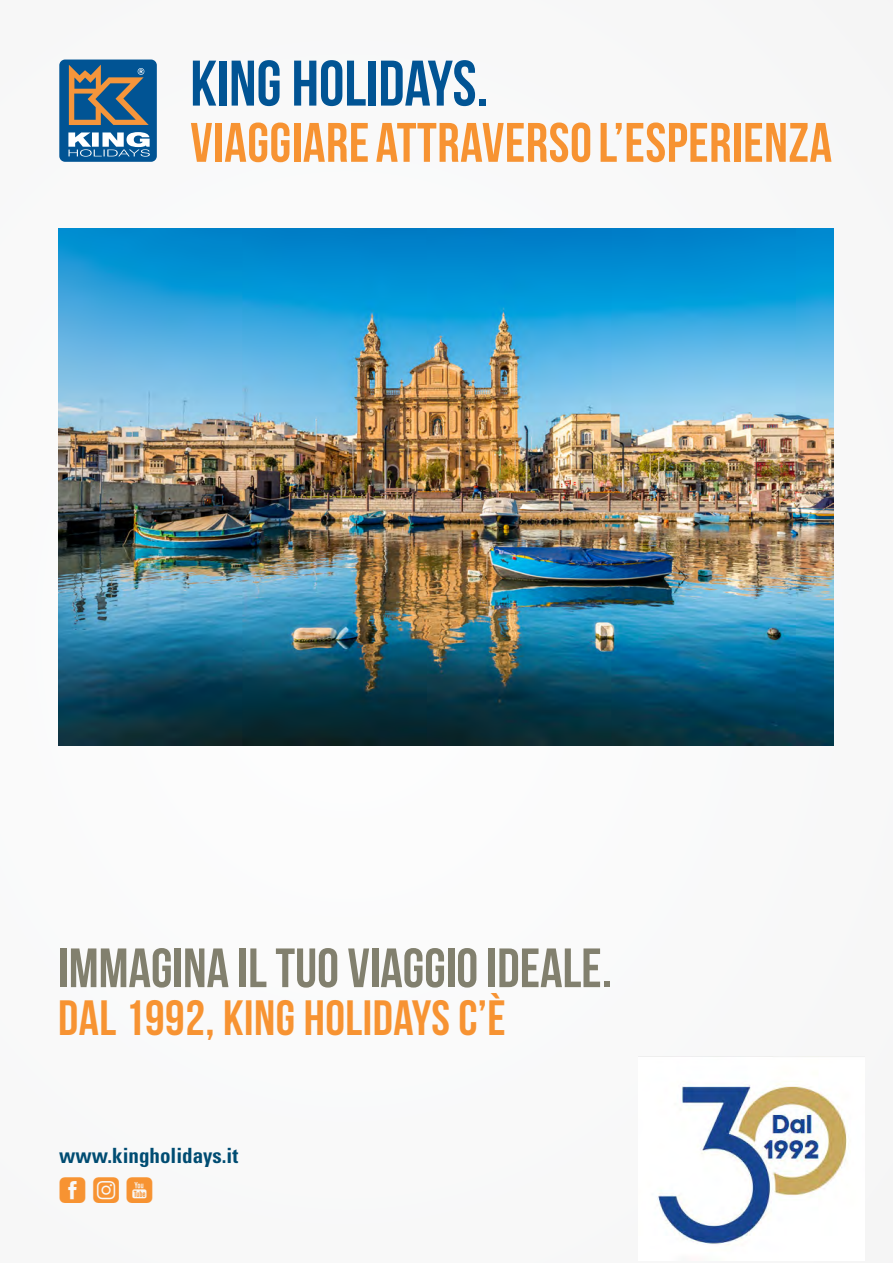
<style>
.page{position:relative;width:893px;height:1263px;background:#f9f9f9}
.page>*{position:absolute;margin:0;border:0;box-sizing:border-box;transform-origin:0 0}
.t1{font:64.2px "Bebas Neue";color:#015494}
.t2{font:55.5px "Bebas Neue";letter-spacing:.01em;color:#f79332}
.t3{font:55.2px "Bebas Neue";color:#82806e}
.t4{font:49.5px "Bebas Neue";letter-spacing:.01em;color:#f79332}
.t5{font:32.55px "Kingholidaysutil";color:#f79332}
.t6{font:700 condensed 21px "Univers LT Std";color:#004c72}
</style>
<div class="page">
<div style="left:59px;top:60px;width:98px;height:102px;background:#015494;border-radius:6px"></div>
<svg style="left:68px;top:132px;width:82px;height:25px"></svg>
<svg style="left:69px;top:65px;width:80px;height:60px"></svg>
<img style="left:58px;top:229px;width:775px;height:517px">
<img style="left:639px;top:1056px;width:208px;height:189px">
<p class="t1" style="left:190px;top:48px;width:299px">KING HOLIDAYS.</p>
<p class="t2" style="left:190px;top:112px;width:643px">VIAGGIARE ATTRAVERSO L’ESPERIENZA</p>
<p class="t3" style="left:58px;top:938px;width:555px">IMMAGINA IL TUO VIAGGIO IDEALE.</p>
<p class="t4" style="left:58px;top:991px;width:449px">DAL 1992, KING HOLIDAYS C’È</p>
<p class="t6" style="left:59px;top:1142px;width:180px">www.kingholidays.it</p>
<p class="t5" style="left:59px;top:1173px;width:95px">fiy</p>
</div>
